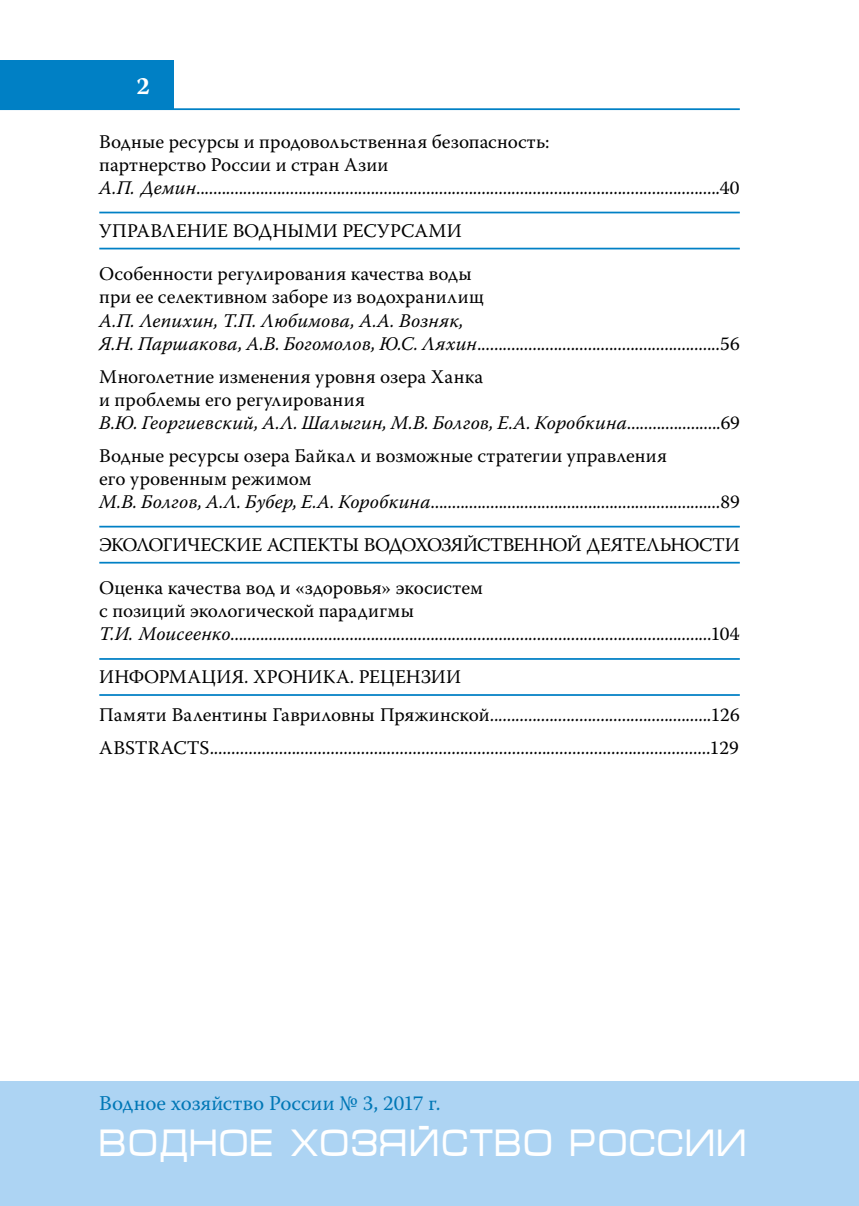
<style>
.page{position:relative;width:859px;height:1206px;background:#fff}
.page>*{position:absolute;margin:0;border:0;box-sizing:border-box;transform-origin:0 0}
.t1{font:38.5px "Micra";color:#fff;scale:.81 1}
.t2{font:700 24.5px "Warnock Pro";color:#fff}
.t3{font:21px "Warnock Pro";color:#0077b6}
.t4{font:19.25px/23.1px "Warnock Pro";color:#000}
.t5{font:italic 19.25px/23.1px "Warnock Pro";letter-spacing:.005em;color:#000}
.t6{font:19.25px "Warnock Pro";letter-spacing:-.02em;color:#000}
.s1{font-style:italic}
.s2{font-style:normal}
</style>
<div class="page">
<hr style="left:0;top:108px;width:739px;height:2px;background:#0080c5">
<div style="left:0;top:60px;width:174px;height:50px;background:#0080c5"></div>
<div style="left:0;top:1081px;width:858px;height:124px;background:#add4f3"></div>
<hr style="left:99px;top:212px;width:640px;height:1px;background:#0080c5">
<hr style="left:99px;top:248px;width:640px;height:1px;background:#0080c5">
<hr style="left:99px;top:526px;width:640px;height:1px;background:#0080c5">
<hr style="left:99px;top:562px;width:640px;height:1px;background:#0080c5">
<hr style="left:99px;top:658px;width:640px;height:2px;background:#0080c5">
<hr style="left:99px;top:694px;width:640px;height:2px;background:#0080c5">
<p class="t2" style="left:137px;top:71px;width:15px">2</p>
<p class="t4" style="left:99px;top:130px;width:641px">Водные ресурсы и продовольственная безопасность:<br>партнерство России и стран Азии<br><span class="s1">А.П. Демин</span>...........................................................................................................................40</p>
<p class="t4" style="left:99px;top:219px;width:364px">УПРАВЛЕНИЕ ВОДНЫМИ РЕСУРСАМИ</p>
<p class="t4" style="left:99px;top:262px;width:386px">Особенности регулирования качества воды при ее селективном заборе из водохранилищ</p>
<p class="t5" style="left:99px;top:308px;width:641px">А.П. Лепихин, Т.П. Любимова, А.А. Возняк,<br>Я.Н. Паршакова, А.В. Богомолов, Ю.С. Ляхин<span class="s2">.........................................................56</span></p>
<p class="t4" style="left:99px;top:364px;width:641px">Многолетние изменения уровня озера Ханка<br>и проблемы его регулирования<br><span class="s1">В.Ю. Георгиевский, А.Л. Шалыгин, М.В. Болгов, Е.А. Коробкина</span>......................69</p>
<p class="t4" style="left:99px;top:444px;width:641px">Водные ресурсы озера Байкал и возможные стратегии управления<br>его уровенным режимом<br><span class="s1">М.В. Болгов, А.Л. Бубер, Е.А. Коробкина</span>....................................................................89</p>
<p class="t6" style="left:99px;top:533px;width:641px">ЭКОЛОГИЧЕСКИЕ АСПЕКТЫ ВОДОХОЗЯЙСТВЕННОЙ ДЕЯТЕЛЬНОСТИ</p>
<p class="t4" style="left:99px;top:576px;width:641px">Оценка качества вод и «здоровья» экосистем<br>с позиций экологической парадигмы<br><span class="s1">Т.И. Моисеенко</span>.................................................................................................................104</p>
<p class="t4" style="left:99px;top:657px;width:641px;line-height:38px">ИНФОРМАЦИЯ. ХРОНИКА. РЕЦЕНЗИИ<br>Памяти Валентины Гавриловны Пряжинской....................................................126</p>
<p class="t4" style="left:99px;top:736px;width:640px">ABSTRACTS....................................................................................................................129</p>
<p class="t3" style="left:99px;top:1090px;width:343px">Водное хозяйство России № 3, 2017 г.</p>
<h1 class="t1" style="left:99px;top:1122px;width:801px">ВОДНОЕ ХОЗЯЙСТВО РОССИИ</h1>
</div>
